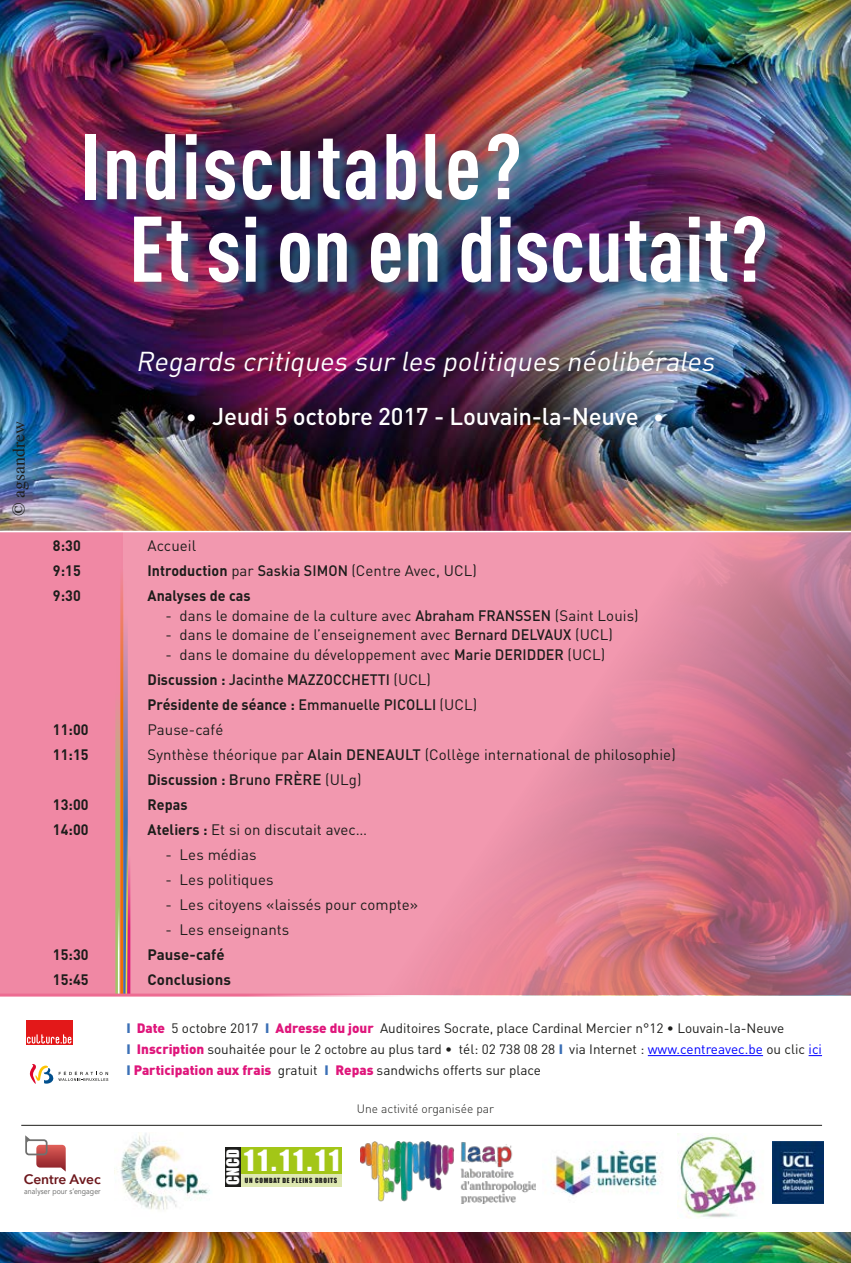
<style>
.page{position:relative;width:851px;height:1263px;background:#fff}
.page>*{position:absolute;margin:0;border:0;box-sizing:border-box;transform-origin:0 0}
.t1{font:700 91.5px/82.5px "DIN Cond";color:#fff}
.t2{font:italic 27px "DIN";color:#fff}
.t3{font:26.85px "Impact";color:#fff}
.t4{font:500 24px "DIN";letter-spacing:-.01em;color:#fff}
.t5{font:18px "Times";color:#1d1d1b}
.t6{font:15.9px "Impact";color:#fff}
.t7{font:15px/25px "DIN";letter-spacing:.005em;color:#1d1d1b}
.t8{font:500 15px/25px "DIN";letter-spacing:.005em;color:#1d1d1b;scale:.95 1}
.t9{font:700 15px "DIN";letter-spacing:.005em;color:#1d1d1b;scale:.95 1}
.t10{font:700 15px "DIN";letter-spacing:.005em;color:#1d1d1b}
.t11{font:600 13.8px "Avenir Next";letter-spacing:-.005em;color:#6d171c}
.t12{font:13.5px/21px "DIN";color:#1d1d1b}
.t13{font:300 12px "DIN";color:#1d1d1b}
.t14{font:8.1px "Avenir";letter-spacing:.01em;color:#70706f;scale:.87 1}
.t15{font:6.6px "Impact";letter-spacing:.1em;color:#1d1d1b}
.s1{font-size:21.45px}
.s2{font-weight:700}
.s3{font-weight:500}
.s4{font-weight:400}
.s5{font-weight:900;color:#3c70b6}
.s6{font-weight:900;color:#df167b}
.s7{color:#00f}
</style>
<div class="page">
<hr style="left:647px;top:1055px;width:116px;height:1px;background:#00f">
<svg style="left:808px;top:1055px;width:13px;height:1px"></svg>
<img style="left:120px;top:1133px;width:90px;height:77px">
<div style="left:26px;top:1020px;width:46px;height:24px;background:#e31819"></div>
<svg style="left:27px;top:1034px;width:44px;height:9px"></svg>
<svg style="left:29px;top:1064px;width:79px;height:20px"></svg>
<svg style="left:25px;top:1135px;width:41px;height:36px"></svg>
<div style="left:225px;top:1147px;width:16px;height:40px;background:#1d1d1b"></div>
<div style="left:241px;top:1174px;width:100px;height:13px;background:#dee8b1"></div>
<div style="left:241px;top:1147px;width:100px;height:27px;background:#a3c617"></div>
<img style="left:360px;top:1141px;width:175px;height:62px">
<img style="left:677px;top:1133px;width:102px;height:85px">
<img style="left:772px;top:1141px;width:51px;height:62px">
<hr style="left:21px;top:1125px;width:800px;height:1px;background:#1d1d1b">
<img style="left:0;top:1232px;width:850px;height:31px">
<div style="left:0;top:531px;width:123px;height:464px;background:#f088a4"></div>
<img style="left:123px;top:532px;width:727px;height:463px">
<svg style="left:115px;top:706px;width:5px;height:287px"></svg>
<hr style="left:120px;top:536px;width:3px;height:459px;background:#ed7004">
<img style="left:0;top:0;width:850px;height:532px">
<div style="left:87px;top:136px;width:696px;height:165px;background:#286d8c;opacity:.75"></div>
<svg style="left:123px;top:580px;width:5px;height:413px;background:#9982ab"></svg>
<hr style="left:127px;top:848px;width:3px;height:147px;background:#df167b">
<hr style="left:118px;top:907px;width:1px;height:88px;background:#fff">
<svg style="left:125px;top:813px;width:4px;height:180px"></svg>
<hr style="left:0;top:993px;width:547px;height:3px;background:#ed6c92">
<img style="left:553px;top:1146px;width:108px;height:50px">
<h1 class="t1" style="left:128px;top:123px;width:641px;text-indent:-49px">Indiscutable?<br>Et si on en discutait?</h1>
<p class="t5" style="left:2px;top:516px;width:97px;rotate:-90deg">© agsandrew</p>
<h2 class="t2" style="left:136px;top:344px;width:585px">Regards critiques sur les politiques néolibérales</h2>
<h3 class="t4" style="left:186px;top:401px;width:479px"><span class="s1">•</span> Jeudi 5 octobre 2017 - Louvain-la-Neuve <span class="s1">•</span></h3>
<p class="t9" style="left:53px;top:536px;width:31px">8:30</p>
<p class="t7" style="left:147px;top:533px;width:50px">Accueil</p>
<p class="t9" style="left:53px;top:561px;width:31px">9:15</p>
<p class="t7" style="left:147px;top:558px;width:331px"><span class="s2">Introduction</span> par <span class="s3">Saskia SIMON</span> (Centre Avec, UCL)</p>
<p class="t9" style="left:53px;top:586px;width:31px">9:30</p>
<p class="t9" style="left:147px;top:586px;width:110px">Analyses de cas</p>
<p class="t7" style="left:165px;top:603px;width:474px">- dans le domaine de la culture avec <span class="s3">Abraham FRANSSEN</span> (Saint Louis)</p>
<p class="t7" style="left:165px;top:622px;width:448px">- dans le domaine de l’enseignement avec <span class="s3">Bernard DELVAUX</span> (UCL)</p>
<p class="t8" style="left:147px;top:641px;width:483px;text-indent:18px"><span class="s4">- dans le domaine du développement avec</span> Marie DERIDDER <span class="s4">(UCL)<br></span><span class="s2">Discussion :</span> Jacinthe MAZZOCCHETTI <span class="s4">(UCL)<br></span><span class="s2">Présidente de séance :</span> Emmanuelle PICOLLI <span class="s4">(UCL)</span></p>
<p class="t9" style="left:53px;top:720px;width:39px">11:00</p>
<p class="t7" style="left:147px;top:717px;width:77px">Pause-café</p>
<p class="t9" style="left:53px;top:745px;width:39px">11:15</p>
<p class="t7" style="left:147px;top:742px;width:529px">Synthèse théorique par <span class="s3">Alain DENEAULT</span> (Collège international de philosophie)<br><span class="s2">Discussion :</span> <span class="s3">Bruno FRÈRE</span> (ULg)</p>
<p class="t9" style="left:53px;top:795px;width:39px">13:00</p>
<p class="t9" style="left:147px;top:795px;width:44px">Repas</p>
<p class="t9" style="left:53px;top:820px;width:39px">14:00</p>
<p class="t7" style="left:147px;top:817px;width:221px"><span class="s2">Ateliers :</span> Et si on discutait avec…</p>
<p class="t7" style="left:165px;top:842px;width:92px">- Les médias</p>
<p class="t7" style="left:165px;top:867px;width:109px">- Les politiques</p>
<p class="t7" style="left:165px;top:892px;width:254px">- Les citoyens «laissés pour compte»</p>
<p class="t7" style="left:165px;top:917px;width:125px">- Les enseignants</p>
<p class="t9" style="left:53px;top:945px;width:39px">15:30</p>
<p class="t10" style="left:147px;top:945px;width:79px">Pause-café</p>
<p class="t9" style="left:53px;top:970px;width:39px">15:45</p>
<p class="t10" style="left:147px;top:970px;width:85px">Conclusions</p>
<p class="t12" style="left:126px;top:1017px;width:697px"><span class="s5">I</span> <span class="s6">Date</span> 5 octobre 2017 <span class="s5">I</span> <span class="s6">Adresse du jour</span> Auditoires Socrate, place Cardinal Mercier n°12 • Louvain-la-Neuve<br><span class="s5">I</span> <span class="s6">Inscription</span> souhaitée pour le 2 octobre au plus tard • tél: 02 738 08 28 <span class="s5">I</span> via Internet : <span class="s7">www.centreavec.be</span> ou clic <span class="s7">ici<br></span><span class="s5">I</span> <span class="s6">Participation aux frais</span> gratuit <span class="s5">I</span> <span class="s6">Repas</span> sandwichs offerts sur place</p>
<p class="t13" style="left:357px;top:1102px;width:139px">Une activité organisée par</p>
<p class="t11" style="left:24px;top:1167px;width:78px">Centre Avec</p>
<p class="t14" style="left:24px;top:1184px;width:89px">analyser pour s’engager</p>
<p class="t6" style="left:220px;top:1184px;width:37px;rotate:-90deg">CNCD</p>
<h3 class="t3" style="left:244px;top:1140px;width:97px">11.11.11</h3>
<p class="t15" style="left:245px;top:1175px;width:94px">UN COMBAT DE PLEINS DROITS</p>
</div>
